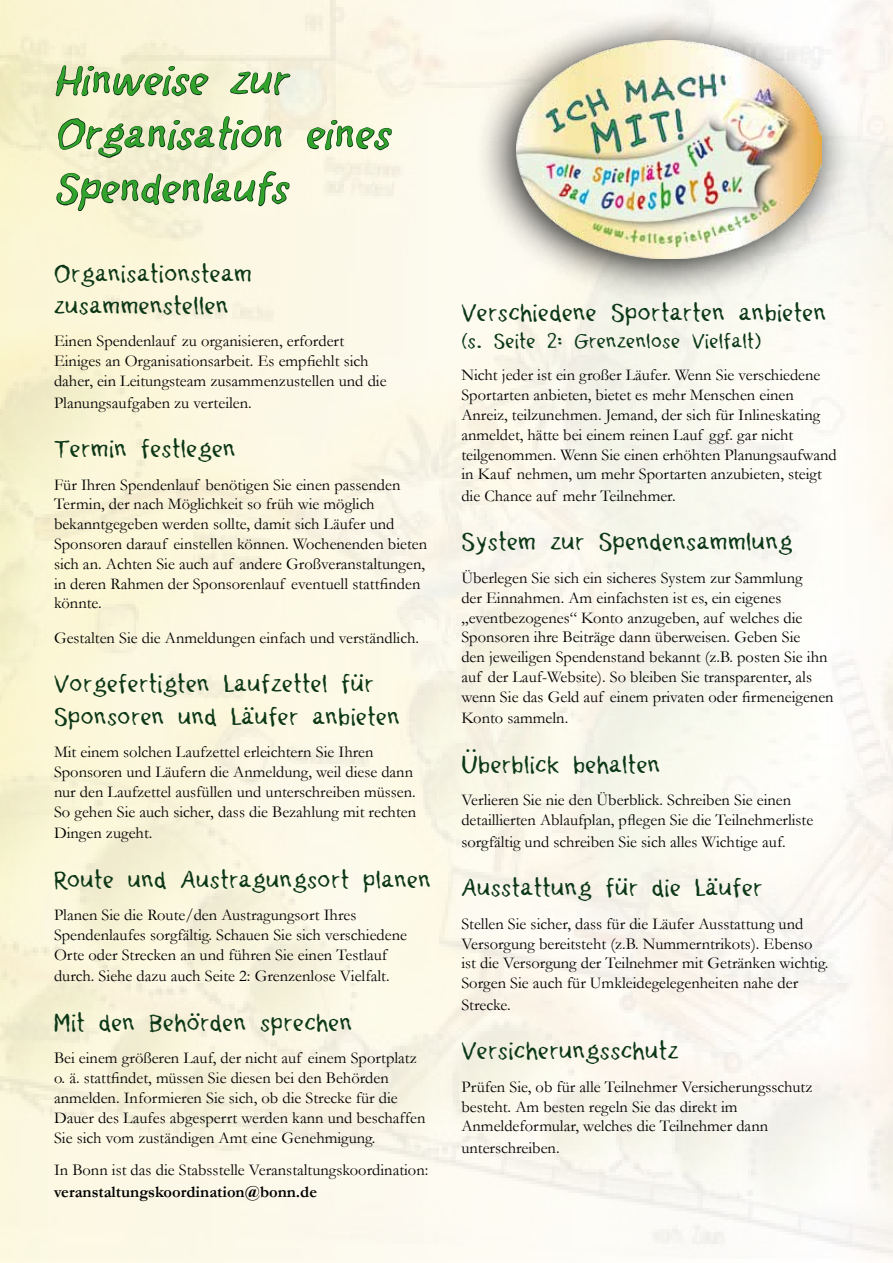
<style>
.page{position:relative;width:893px;height:1263px;background:#fff}
.page>*{position:absolute;margin:0;border:0;box-sizing:border-box;transform-origin:0 0}
.t1{font:italic 45px/54px "Talktothehand";color:#32a42c}
.t2{font:27px/32.4px "Talktothehand";color:#0c3817}
.t3{font:25.5px "Times";color:#0c3817}
.t4{font:22.5px "Talktothehand";color:#0c3817}
.t5{font:16.5px/19.8px "Garamond";color:#000}
.t6{font:700 16.5px "Garamond";color:#000}
</style>
<div class="page">
<div style="left:0;top:0;width:893px;height:1263px;background:linear-gradient(to right,#f9f4d6,#faf9f7)"></div>
<div style="left:471px;top:7px;width:379px;height:293px;background:#000;opacity:.91"></div>
<img style="left:517px;top:41px;width:305px;height:217px">
<svg style="left:306px;top:119px;width:87px;height:80px;background:#e3e3d0"></svg>
<svg style="left:55px;top:13px;width:236px;height:240px;background:#e2e1c5"></svg>
<h1 class="t1" style="left:54px;top:52px;width:350px">Hinweise zur<br>Organisation eines<br>Spendenlaufs</h1>
<h2 class="t2" style="left:54px;top:256px;width:200px">Organisationsteam zusammenstellen</h2>
<p class="t5" style="left:54px;top:331px;width:334px">Einen Spendenlauf zu organisieren, erfordert<br>Einiges an Organisationsarbeit. Es empfiehlt sich daher, ein Leitungsteam zusammenzustellen und die</p>
<p class="t5" style="left:54px;top:392px;width:199px">Planungsaufgaben zu verteilen.</p>
<h2 class="t2" style="left:54px;top:431px;width:184px">Termin festlegen</h2>
<p class="t5" style="left:54px;top:474px;width:375px">Für Ihren Spendenlauf benötigen Sie einen passenden Termin, der nach Möglichkeit so früh wie möglich bekanntgegeben werden sollte, damit sich Läufer und Sponsoren darauf einstellen können. Wochenenden bieten sich an. Achten Sie auch auf andere Großveranstaltungen, in deren Rahmen der Sponsorenlauf eventuell stattfinden könnte.</p>
<p class="t5" style="left:54px;top:628px;width:367px">Gestalten Sie die Anmeldungen einfach und verständlich.</p>
<h2 class="t2" style="left:54px;top:667px;width:348px">Vorgefertigten Laufzettel für<br>Sponsoren und Läufer anbieten</h2>
<p class="t5" style="left:54px;top:742px;width:364px">Mit einem solchen Laufzettel erleichtern Sie Ihren Sponsoren und Läufern die Anmeldung, weil diese dann nur den Laufzettel ausfüllen und unterschreiben müssen.<br>So gehen Sie auch sicher, dass die Bezahlung mit rechten</p>
<p class="t5" style="left:54px;top:823px;width:100px">Dingen zugeht.</p>
<h2 class="t2" style="left:54px;top:862px;width:379px">Route und Austragungsort planen</h2>
<p class="t5" style="left:54px;top:905px;width:355px">Planen Sie die Route/den Austragungsort Ihres<br>Spendenlaufes sorgfältig. Schauen Sie sich verschiedene<br>Orte oder Strecken an und führen Sie einen Testlauf</p>
<p class="t5" style="left:54px;top:966px;width:337px">durch. Siehe dazu auch Seite 2: Grenzenlose Vielfalt.</p>
<h2 class="t2" style="left:54px;top:1005px;width:300px">Mit den Behörden sprechen</h2>
<p class="t5" style="left:54px;top:1048px;width:373px">Bei einem größeren Lauf, der nicht auf einem Sportplatz o. ä. stattfindet, müssen Sie diesen bei den Behörden anmelden. Informieren Sie sich, ob die Strecke für die Dauer des Laufes abgesperrt werden kann und beschaffen Sie sich vom zuständigen Amt eine Genehmigung.</p>
<p class="t5" style="left:54px;top:1160px;width:376px">In Bonn ist das die Stabsstelle Veranstaltungskoordination:</p>
<p class="t6" style="left:54px;top:1182px;width:265px">veranstaltungskoordination@bonn.de</p>
<h3 class="t3" style="left:351px;top:645px;width:14px">..</h3>
<h3 class="t3" style="left:242px;top:677px;width:14px">..</h3>
<h3 class="t3" style="left:188px;top:983px;width:14px">..</h3>
<h2 class="t2" style="left:461px;top:295px;width:367px">Verschiedene Sportarten anbieten</h2>
<h3 class="t4" style="left:461px;top:328px;width:302px">(s. Seite 2: Grenzenlose Vielfalt)</h3>
<p class="t5" style="left:461px;top:365px;width:377px">Nicht jeder ist ein großer Läufer. Wenn Sie verschiedene Sportarten anbieten, bietet es mehr Menschen einen Anreiz, teilzunehmen. Jemand, der sich für Inlineskating anmeldet, hätte bei einem reinen Lauf ggf. gar nicht teilgenommen. Wenn Sie einen erhöhten Planungsaufwand in Kauf nehmen, um mehr Sportarten anzubieten, steigt</p>
<p class="t5" style="left:461px;top:486px;width:216px">die Chance auf mehr Teilnehmer.</p>
<h2 class="t2" style="left:461px;top:525px;width:333px">System zur Spendensammlung</h2>
<p class="t5" style="left:461px;top:568px;width:374px">Überlegen Sie sich ein sicheres System zur Sammlung<br>der Einnahmen. Am einfachsten ist es, ein eigenes „eventbezogenes“ Konto anzugeben, auf welches die Sponsoren ihre Beiträge dann überweisen. Geben Sie<br>den jeweiligen Spendenstand bekannt (z.B. posten Sie ihn auf der Lauf-Website). So bleiben Sie transparenter, als wenn Sie das Geld auf einem privaten oder firmeneigenen</p>
<p class="t5" style="left:461px;top:708px;width:108px">Konto sammeln.</p>
<h2 class="t2" style="left:461px;top:747px;width:201px">Überblick behalten</h2>
<p class="t5" style="left:461px;top:790px;width:353px">Verlieren Sie nie den Überblick. Schreiben Sie einen detaillierten Ablaufplan, pflegen Sie die Teilnehmerliste</p>
<p class="t5" style="left:461px;top:831px;width:326px">sorgfältig und schreiben Sie sich alles Wichtige auf.</p>
<h2 class="t2" style="left:461px;top:870px;width:303px">Ausstattung für die Läufer</h2>
<p class="t5" style="left:461px;top:913px;width:368px">Stellen Sie sicher, dass für die Läufer Ausstattung und Versorgung bereitsteht (z.B. Nummerntrikots). Ebenso ist die Versorgung der Teilnehmer mit Getränken wichtig.<br>Sorgen Sie auch für Umkleidegelegenheiten nahe der</p>
<p class="t5" style="left:461px;top:994px;width:51px">Strecke.</p>
<h2 class="t2" style="left:461px;top:1033px;width:219px">Versicherungsschutz</h2>
<p class="t5" style="left:461px;top:1076px;width:353px">Prüfen Sie, ob für alle Teilnehmer Versicherungsschutz besteht. Am besten regeln Sie das direkt im<br>Anmeldeformular, welches die Teilnehmer dann</p>
<p class="t5" style="left:461px;top:1138px;width:100px">unterschreiben.</p>
<h3 class="t3" style="left:464px;top:720px;width:14px">..</h3>
<h3 class="t3" style="left:615px;top:849px;width:14px">..</h3>
<h3 class="t3" style="left:706px;top:849px;width:14px">..</h3>
</div>
